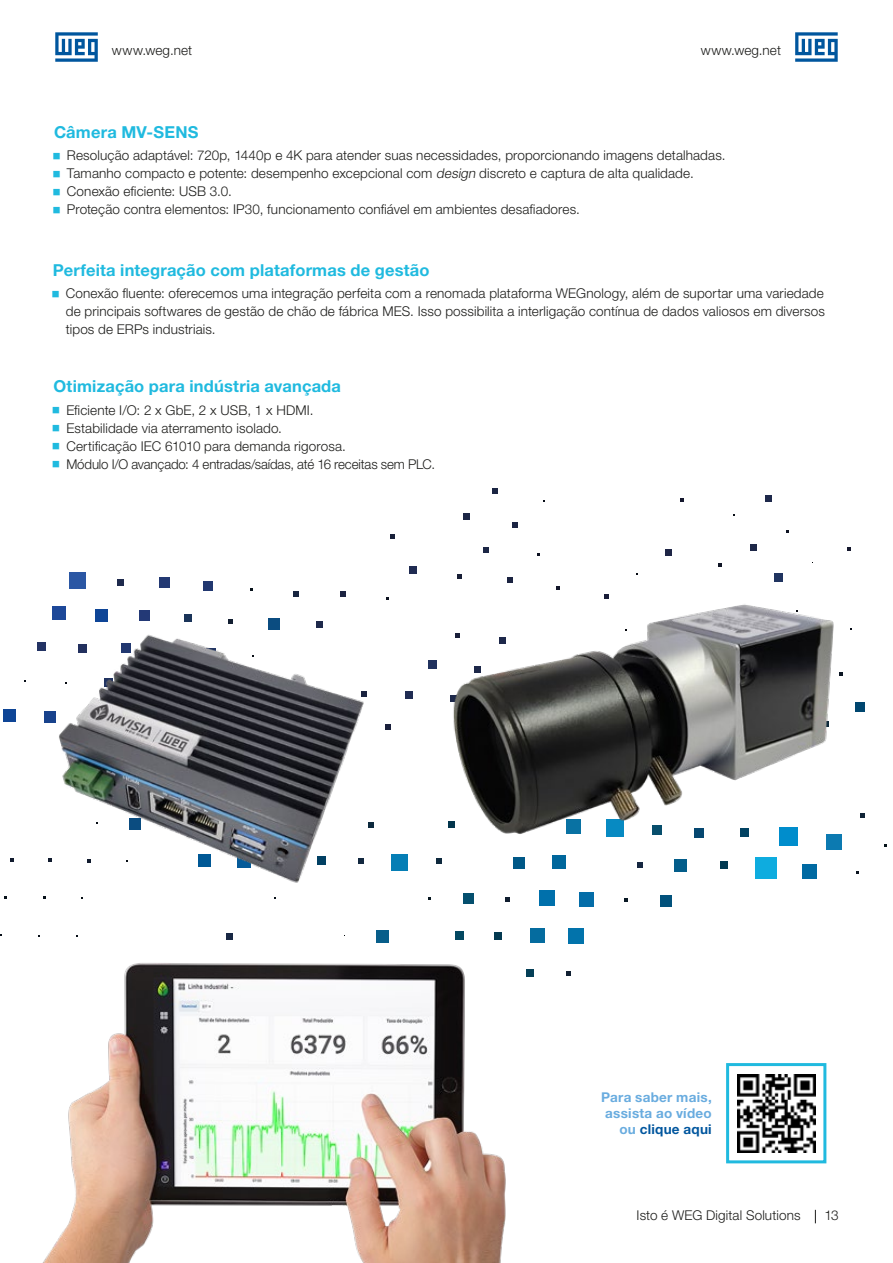
<style>
.page{position:relative;width:893px;height:1263px;background:#fff}
.page>*{position:absolute;margin:0;border:0;box-sizing:border-box;transform-origin:0 0}
.t1{font:700 16.5px "Helvetica Neue LT Pro";letter-spacing:.01em;color:#20badf}
.t2{font:300 13.5px/18px "Helvetica Neue LT Pro";letter-spacing:.01em;color:#1d1d1b}
.t3{font:700 13.5px/16.2px "Helvetica Neue LT Pro";letter-spacing:.02em;color:#69acdf;text-align:right}
.s1{font-style:italic}
.s2{color:#00569e}
</style>
<div class="page">
<svg style="left:795px;top:32px;width:43px;height:30px"></svg>
<svg style="left:815px;top:1210px;width:1px;height:13px"></svg>
<svg style="left:55px;top:32px;width:43px;height:30px"></svg>
<div style="left:70px;top:572px;width:16px;height:16px;background:#2b57a4"></div>
<div style="left:3px;top:710px;width:13px;height:12px;background:#0e4596"></div>
<div style="left:117px;top:579px;width:7px;height:7px;background:#1e2a4d"></div>
<div style="left:160px;top:578px;width:10px;height:10px;background:#233973"></div>
<svg style="left:10px;top:858px;width:4px;height:4px"></svg>
<div style="left:203px;top:581px;width:10px;height:10px;background:#223870"></div>
<svg style="left:293px;top:591px;width:6px;height:5px"></svg>
<svg style="left:390px;top:534px;width:5px;height:5px"></svg>
<svg style="left:340px;top:592px;width:5px;height:5px"></svg>
<svg style="left:492px;top:489px;width:6px;height:5px"></svg>
<div style="left:463px;top:513px;width:7px;height:6px;background:#1c2645"></div>
<svg style="left:512px;top:522px;width:6px;height:5px"></svg>
<svg style="left:483px;top:547px;width:6px;height:6px"></svg>
<svg style="left:680px;top:498px;width:4px;height:3px"></svg>
<div style="left:766px;top:495px;width:6px;height:7px;background:#1e294b"></div>
<svg style="left:665px;top:549px;width:6px;height:6px"></svg>
<svg style="left:750px;top:545px;width:6px;height:6px"></svg>
<svg style="left:847px;top:547px;width:4px;height:4px"></svg>
<div style="left:463px;top:893px;width:10px;height:11px;background:#044f6e"></div>
<div style="left:539px;top:891px;width:16px;height:15px;background:#0070ab"></div>
<div style="left:579px;top:892px;width:15px;height:14px;background:#046da8"></div>
<div style="left:660px;top:895px;width:11px;height:11px;background:#02527c"></div>
<img style="left:24px;top:606px;width:377px;height:293px">
<img style="left:0;top:928px;width:584px;height:335px">
<svg style="left:726px;top:1063px;width:101px;height:101px"></svg>
<img style="left:737px;top:1074px;width:78px;height:78px">
<img style="left:401px;top:564px;width:464px;height:339px">
<p class="t2" style="left:112px;top:41px;width:82px">www.weg.net</p>
<p class="t2" style="left:701px;top:41px;width:82px">www.weg.net</p>
<p class="t1" style="left:54px;top:122px;width:146px">Câmera MV-SENS</p>
<p class="t2" style="left:67px;top:146px;width:660px">Resolução adaptável: 720p, 1440p e 4K para atender suas necessidades, proporcionando imagens detalhadas.<br>Tamanho compacto e potente: desempenho excepcional com <span class="s1">design</span> discreto e captura de alta qualidade.<br>Conexão eficiente: USB 3.0.<br>Proteção contra elementos: IP30, funcionamento confiável em ambientes desafiadores.</p>
<p class="t1" style="left:53px;top:259px;width:378px">Perfeita integração com plataformas de gestão</p>
<p class="t2" style="left:66px;top:284px;width:760px;text-align:justify">Conexão fluente: oferecemos uma integração perfeita com a renomada plataforma WEGnology, além de suportar uma variedade de principais softwares de gestão de chão de fábrica MES. Isso possibilita a interligação contínua de dados valiosos em diversos tipos de ERPs industriais.</p>
<p class="t1" style="left:53px;top:376px;width:289px">Otimização para indústria avançada</p>
<p class="t2" style="left:66px;top:401px;width:370px">Eficiente I/O: 2 x GbE, 2 x USB, 1 x HDMI.<br>Estabilidade via aterramento isolado.<br>Certificação IEC 61010 para demanda rigorosa.<br>Módulo I/O avançado: 4 entradas/saídas, até 16 receitas sem PLC.</p>
<p class="t3" style="left:601px;top:1088px;width:112px">Para saber mais, assista ao vídeo ou <span class="s2">clique aqui</span></p>
<p class="t2" style="left:637px;top:1206px;width:165px">Isto é WEG Digital Solutions</p>
<p class="t2" style="left:824px;top:1206px;width:16px">13</p>
</div>
